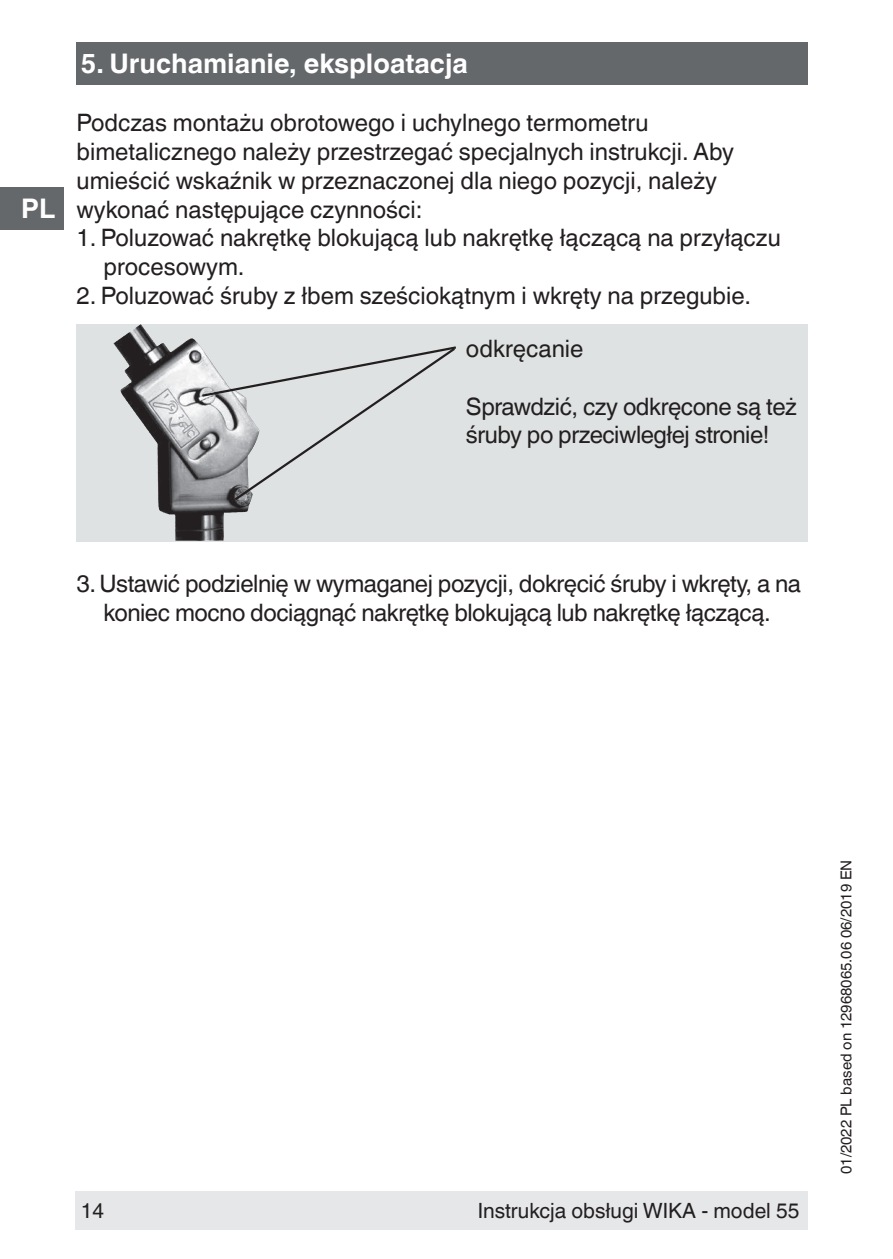
<style>
.page{position:relative;width:893px;height:1259px;background:#fff}
.page>*{position:absolute;margin:0;border:0;box-sizing:border-box;transform-origin:0 0}
.t1{font:700 27px "Helvetica World";color:#fff}
.t2{font:24px/28.8px "Helvetica World";color:#231f20}
.t3{font:24px/28.8px "Helvetica World";letter-spacing:-.02em;color:#231f20;text-align:center}
.t4{font:21px "Helvetica World";color:#231f20}
.t5{font:15px "Helvetica World";color:#231f20}
</style>
<div class="page">
<div style="left:0;top:187px;width:64px;height:43px;background:#64686b"></div>
<div style="left:75px;top:1191px;width:733px;height:38px;background:#e6e7e9"></div>
<div style="left:77px;top:43px;width:731px;height:42px;background:#64686b"></div>
<div style="left:77px;top:325px;width:731px;height:217px;background:#dfe2e2"></div>
<img style="left:113px;top:324px;width:27px;height:89px">
<svg style="left:200px;top:346px;width:256px;height:156px"></svg>
<p class="t1" style="left:21px;top:193px;width:35px">PL</p>
<p class="t1" style="left:81px;top:48px;width:389px">5. Uruchamianie, eksploatacja</p>
<p class="t2" style="left:77px;top:109px;width:659px">Podczas montażu obrotowego i uchylnego termometru bimetalicznego należy przestrzegać specjalnych instrukcji. Aby umieścić wskaźnik w przeznaczonej dla niego pozycji, należy wykonać następujące czynności:</p>
<p class="t2" style="left:104px;top:224px;width:679px;text-indent:-27px">1. Poluzować nakrętkę blokującą lub nakrętkę łączącą na przyłączu procesowym.</p>
<p class="t2" style="left:77px;top:281px;width:676px">2. Poluzować śruby z łbem sześciokątnym i wkręty na przegubie.</p>
<p class="t2" style="left:466px;top:334px;width:119px">odkręcanie</p>
<p class="t3" style="left:466px;top:392px;width:332px;text-align:left">Sprawdzić, czy odkręcone są też śruby po przeciwległej stronie!</p>
<p class="t3" style="left:77px;top:569px;width:726px">3. Ustawić podzielnię w wymaganej pozycji, dokręcić śruby i wkręty, a na koniec mocno dociągnąć nakrętkę blokującą lub nakrętkę łączącą.</p>
<p class="t4" style="left:81px;top:1198px;width:25px">14</p>
<p class="t4" style="left:478px;top:1198px;width:323px">Instrukcja obsługi WIKA - model 55</p>
<p class="t5" style="left:838px;top:1174px;width:316px;rotate:-90deg">01/2022 PL based on 12968065.06 06/2019 EN</p>
</div>
